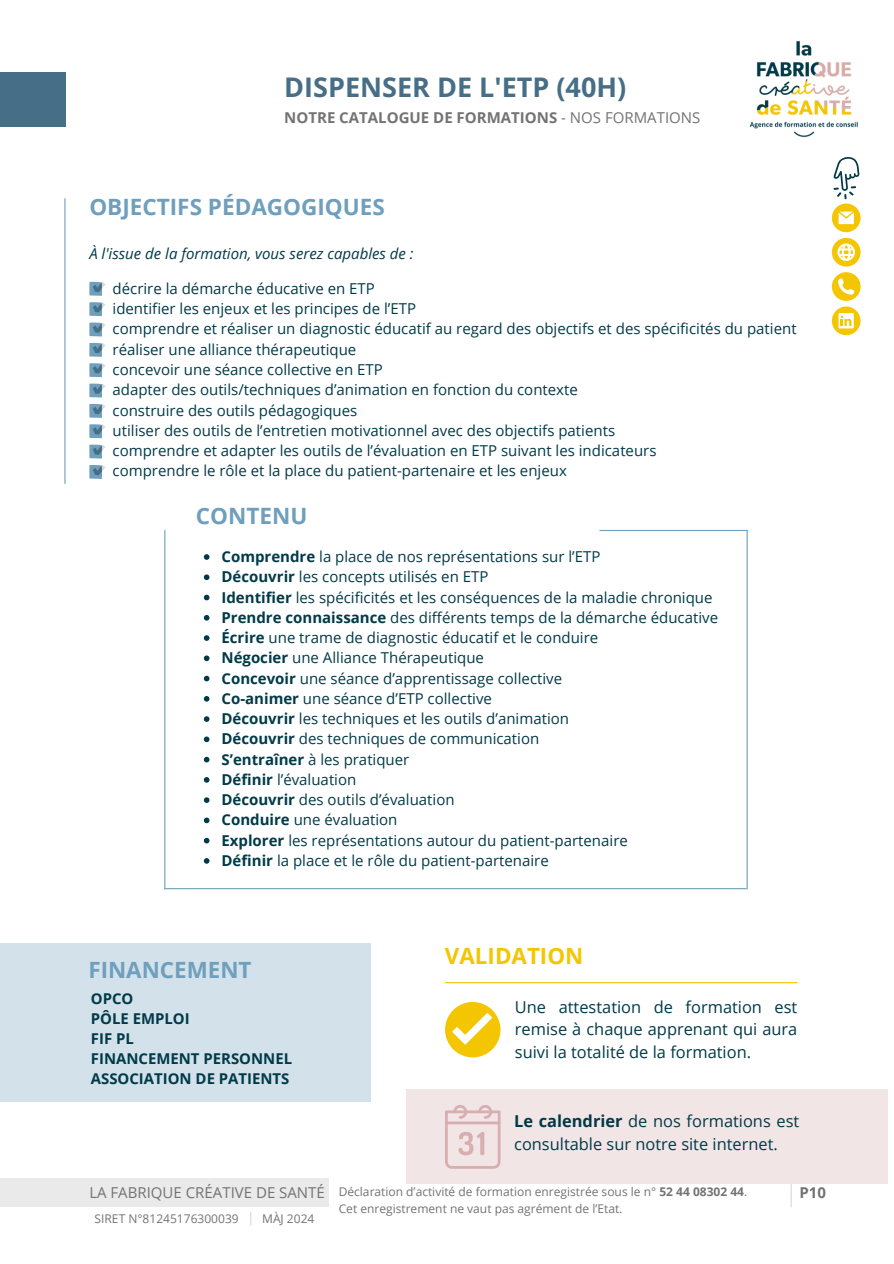
<style>
.page{position:relative;width:894px;height:1264px;background:#fff}
.page>*{position:absolute;margin:0;border:0;box-sizing:border-box;transform-origin:0 0}
.t1{font:700 27px "Open Sans";color:#466e86}
.t2{font:700 22.5px "Open Sans";color:#6f9fbc}
.t3{font:700 22.35px "Open Sans";color:#6f9fbc}
.t4{font:700 22.35px "Open Sans";color:#f4c601}
.t5{font:16.35px/22.4px "Open Sans";color:#003a48;text-align:justify}
.t6{font:15px/20.2px "Open Sans";color:#003a48}
.t7{font:700 15px "Open Sans";color:#737373}
.t8{font:italic 15px "Open Sans";color:#003a48}
.t9{font:15px "Open Sans";color:#737373}
.t10{font:700 14.85px/20.1px "Open Sans";color:#003a48}
.t11{font:12px/17px "Open Sans";color:#737373}
.s1{font-weight:400}
.s2{font-weight:700}
</style>
<div class="page">
<svg style="left:89px;top:282px;width:17px;height:14px"></svg>
<svg style="left:89px;top:302px;width:16px;height:35px"></svg>
<svg style="left:89px;top:343px;width:17px;height:14px"></svg>
<svg style="left:89px;top:363px;width:16px;height:35px"></svg>
<svg style="left:89px;top:404px;width:17px;height:14px"></svg>
<svg style="left:89px;top:424px;width:16px;height:35px"></svg>
<svg style="left:89px;top:465px;width:17px;height:14px"></svg>
<div style="left:0;top:72px;width:65px;height:55px;background:#466e86"></div>
<hr style="left:64px;top:198px;width:1px;height:286px;background:#6f9fbc">
<hr style="left:599px;top:530px;width:148px;height:1px;background:#6f9fbc">
<hr style="left:164px;top:888px;width:582px;height:1px;background:#6f9fbc">
<hr style="left:746px;top:530px;width:1px;height:359px;background:#6f9fbc">
<hr style="left:164px;top:530px;width:1px;height:359px;background:#6f9fbc">
<svg style="left:204px;top:554px;width:5px;height:6px"></svg>
<svg style="left:204px;top:574px;width:5px;height:6px"></svg>
<svg style="left:204px;top:594px;width:5px;height:6px"></svg>
<svg style="left:204px;top:615px;width:5px;height:5px"></svg>
<svg style="left:204px;top:635px;width:5px;height:6px"></svg>
<svg style="left:204px;top:655px;width:5px;height:6px"></svg>
<svg style="left:204px;top:675px;width:5px;height:6px"></svg>
<svg style="left:204px;top:696px;width:5px;height:5px"></svg>
<svg style="left:204px;top:716px;width:5px;height:6px"></svg>
<svg style="left:204px;top:736px;width:5px;height:6px"></svg>
<svg style="left:204px;top:756px;width:5px;height:6px"></svg>
<svg style="left:204px;top:777px;width:5px;height:5px"></svg>
<svg style="left:204px;top:797px;width:5px;height:6px"></svg>
<svg style="left:204px;top:817px;width:5px;height:6px"></svg>
<svg style="left:204px;top:837px;width:5px;height:6px"></svg>
<svg style="left:204px;top:858px;width:5px;height:5px"></svg>
<div style="left:0;top:942px;width:371px;height:159px;background:#d2e1ea"></div>
<div style="left:406px;top:1089px;width:481px;height:95px;background:#f2e5e6"></div>
<hr style="left:445px;top:982px;width:352px;height:1px;background:#f4c601">
<svg style="left:445px;top:1002px;width:55px;height:55px"></svg>
<svg style="left:445px;top:1105px;width:55px;height:63px"></svg>
<svg style="left:831px;top:238px;width:29px;height:28px"></svg>
<svg style="left:831px;top:272px;width:29px;height:63px"></svg>
<svg style="left:831px;top:163px;width:29px;height:69px"></svg>
<img style="left:749px;top:40px;width:109px;height:123px">
<svg style="left:790px;top:1184px;width:1px;height:23px"></svg>
<div style="left:0;top:1178px;width:328px;height:29px;background:#eaeaea"></div>
<svg style="left:250px;top:1211px;width:1px;height:14px"></svg>
<h1 class="t1" style="left:284px;top:69px;width:343px">DISPENSER DE L'ETP (40H)</h1>
<p class="t7" style="left:284px;top:107px;width:417px">NOTRE CATALOGUE DE FORMATIONS <span class="s1">- NOS FORMATIONS</span></p>
<h2 class="t2" style="left:89px;top:191px;width:297px">OBJECTIFS PÉDAGOGIQUES</h2>
<p class="t8" style="left:89px;top:242px;width:326px">À l'issue de la formation, vous serez capables de :</p>
<p class="t6" style="left:112px;top:278px;width:685px">décrire la démarche éducative en ETP<br>identifier les enjeux et les principes de l’ETP<br>comprendre et réaliser un diagnostic éducatif au regard des objectifs et des spécificités du patient réaliser une alliance thérapeutique<br>concevoir une séance collective en ETP<br>adapter des outils/techniques d’animation en fonction du contexte<br>construire des outils pédagogiques<br>utiliser des outils de l’entretien motivationnel avec des objectifs patients<br>comprendre et adapter les outils de l’évaluation en ETP suivant les indicateurs<br>comprendre le rôle et la place du patient-partenaire et les enjeux</p>
<h2 class="t2" style="left:196px;top:500px;width:113px">CONTENU</h2>
<p class="t6" style="left:221px;top:546px;width:498px"><span class="s2">Comprendre</span> la place de nos représentations sur l’ETP<br><span class="s2">Découvrir</span> les concepts utilisés en ETP<br><span class="s2">Identifier</span> les spécificités et les conséquences de la maladie chronique <span class="s2">Prendre connaissance</span> des différents temps de la démarche éducative <span class="s2">Écrire</span> une trame de diagnostic éducatif et le conduire<br><span class="s2">Négocier</span> une Alliance Thérapeutique<br><span class="s2">Concevoir</span> une séance d’apprentissage collective<br><span class="s2">Co-animer</span> une séance d’ETP collective<br><span class="s2">Découvrir</span> les techniques et les outils d’animation<br><span class="s2">Découvrir</span> des techniques de communication<br><span class="s2">S’entraîner</span> à les pratiquer<br><span class="s2">Définir</span> l’évaluation<br><span class="s2">Découvrir</span> des outils d’évaluation<br><span class="s2">Conduire</span> une évaluation<br><span class="s2">Explorer</span> les représentations autour du patient-partenaire<br><span class="s2">Définir</span> la place et le rôle du patient-partenaire</p>
<h3 class="t4" style="left:445px;top:940px;width:140px">VALIDATION</h3>
<h3 class="t3" style="left:88px;top:954px;width:164px">FINANCEMENT</h3>
<p class="t10" style="left:91px;top:987px;width:203px">OPCO<br>PÔLE EMPLOI<br>FIF PL<br>FINANCEMENT PERSONNEL<br>ASSOCIATION DE PATIENTS</p>
<p class="t5" style="left:514px;top:995px;width:284px">Une attestation de formation est remise à chaque apprenant qui aura suivi la totalité de la formation.</p>
<p class="t5" style="left:514px;top:1109px;width:286px"><span class="s2">Le calendrier</span> de nos formations est consultable sur notre site internet.</p>
<p class="t9" style="left:89px;top:1181px;width:237px">LA FABRIQUE CRÉATIVE DE SANTÉ</p>
<p class="t11" style="left:262px;top:1209px;width:54px">MÀJ 2024</p>
<p class="t11" style="left:95px;top:1209px;width:146px">SIRET N°81245176300039</p>
<p class="t11" style="left:338px;top:1182px;width:410px">Déclaration d’activité de formation enregistrée sous le n° <span class="s2">52 44 08302 44</span>.<br>Cet enregistrement ne vaut pas agrément de l’Etat.</p>
<p class="t7" style="left:799px;top:1181px;width:28px">P10</p>
</div>
